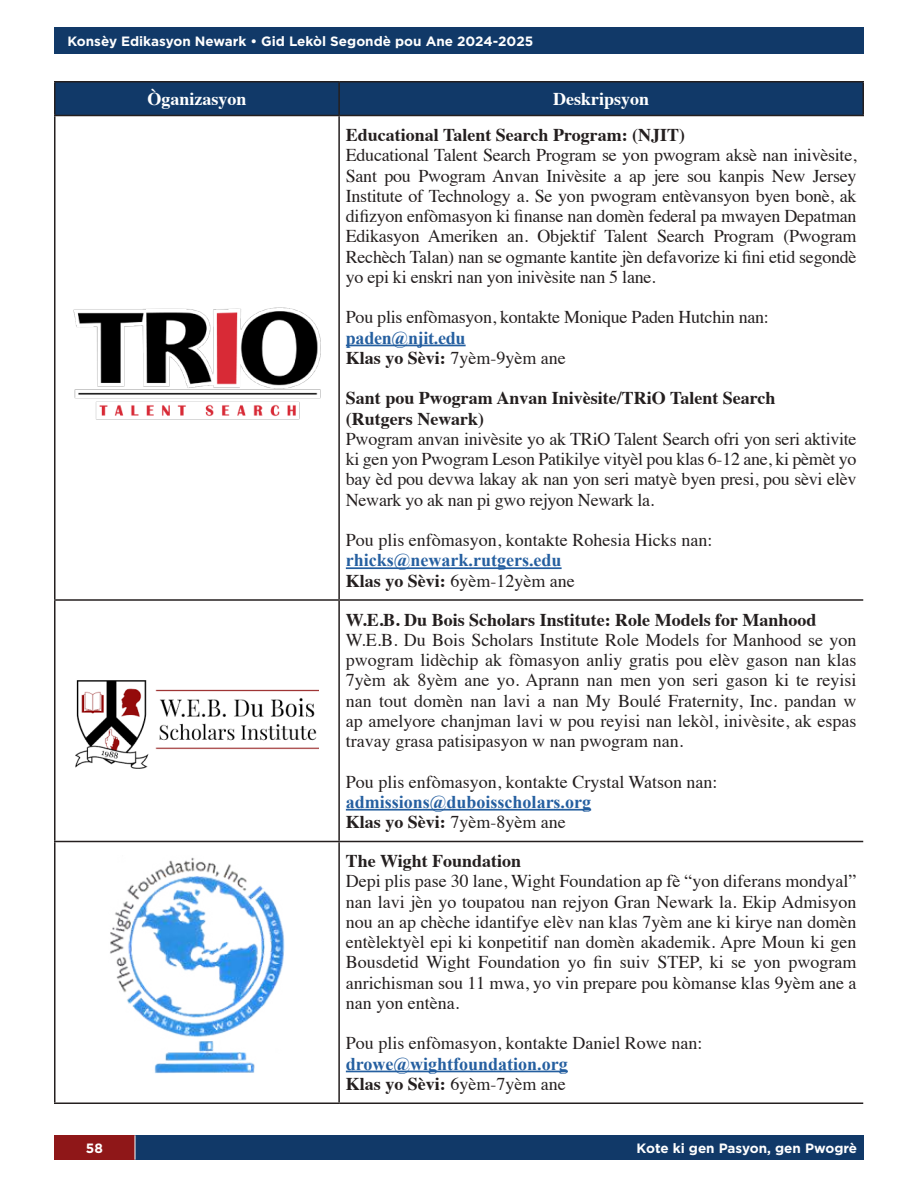
<style>
.page{position:relative;width:918px;height:1188px;background:#fff}
.page>*{position:absolute;margin:0;border:0;box-sizing:border-box;transform-origin:0 0}
.t1{font:18px/20.2px "Times";color:#241f1f;text-align:justify}
.t2{font:700 18px/39px "Times";color:#241f1f}
.t3{font:700 18px "Times New Roman";color:#255fa0}
.t4{font:700 18px "Times";color:#fff}
.t5{font:700 13.5px "Gotham";color:#fff}
.s1{font-weight:700}
.s2{font-weight:400}
</style>
<div class="page">
<div style="left:54px;top:27px;width:810px;height:27px;background:#113968"></div>
<div style="left:54px;top:1135px;width:81px;height:25px;background:#8f1718"></div>
<div style="left:135px;top:1135px;width:729px;height:25px;background:#113968"></div>
<svg style="left:135px;top:1135px;width:1px;height:25px"></svg>
<div style="left:56px;top:82px;width:806px;height:33px;background:#113968"></div>
<hr style="left:54px;top:81px;width:285px;height:1px;background:#241f1f">
<hr style="left:54px;top:82px;width:2px;height:33px;background:#241f1f">
<hr style="left:339px;top:81px;width:525px;height:1px;background:#241f1f">
<hr style="left:338px;top:82px;width:2px;height:33px;background:#241f1f">
<hr style="left:862px;top:82px;width:2px;height:33px;background:#241f1f">
<hr style="left:54px;top:115px;width:285px;height:1px;background:#241f1f">
<hr style="left:54px;top:116px;width:2px;height:483px;background:#241f1f">
<hr style="left:339px;top:115px;width:525px;height:1px;background:#241f1f">
<hr style="left:338px;top:116px;width:2px;height:483px;background:#241f1f">
<hr style="left:54px;top:599px;width:285px;height:2px;background:#241f1f">
<hr style="left:54px;top:601px;width:2px;height:240px;background:#241f1f">
<hr style="left:339px;top:599px;width:524px;height:2px;background:#241f1f">
<hr style="left:338px;top:601px;width:2px;height:240px;background:#241f1f">
<hr style="left:54px;top:841px;width:285px;height:1px;background:#241f1f">
<hr style="left:54px;top:842px;width:2px;height:260px;background:#241f1f">
<hr style="left:339px;top:841px;width:524px;height:1px;background:#241f1f">
<hr style="left:338px;top:842px;width:2px;height:260px;background:#241f1f">
<hr style="left:54px;top:1102px;width:285px;height:2px;background:#241f1f">
<hr style="left:339px;top:1102px;width:524px;height:2px;background:#241f1f">
<img style="left:73px;top:307px;width:248px;height:113px">
<hr style="left:346px;top:345px;width:120px;height:1px;background:#255fa0">
<hr style="left:346px;top:567px;width:216px;height:2px;background:#255fa0">
<img style="left:75px;top:681px;width:244px;height:88px">
<hr style="left:346px;top:809px;width:245px;height:2px;background:#255fa0">
<img style="left:110px;top:857px;width:175px;height:216px">
<hr style="left:346px;top:1071px;width:222px;height:1px;background:#255fa0">
<p class="t5" style="left:68px;top:32px;width:467px">Konsèy Edikasyon Newark • Gid Lekòl Segondè pou Ane 2024-2025</p>
<p class="t4" style="left:147px;top:82px;width:101px">Òganizasyon</p>
<p class="t4" style="left:553px;top:82px;width:98px">Deskripsyon</p>
<p class="t2" style="left:346px;top:114px;width:341px">Educational Talent Search Program: (NJIT)</p>
<p class="t1" style="left:346px;top:144px;width:512px">Educational Talent Search Program se yon pwogram aksè nan inivèsite, Sant pou Pwogram Anvan Inivèsite a ap jere sou kanpis New Jersey Institute of Technology a. Se yon pwogram entèvansyon byen bonè, ak difizyon enfòmasyon ki finanse nan domèn federal pa mwayen Depatman Edikasyon Ameriken an. Objektif Talent Search Program (Pwogram Rechèch Talan) nan se ogmante kantite jèn defavorize ki fini etid segondè yo epi ki enskri nan yon inivèsite nan 5 lane.</p>
<p class="t1" style="left:346px;top:306px;width:425px">Pou plis enfòmasyon, kontakte Monique Paden Hutchin nan:</p>
<p class="t3" style="left:346px;top:325px;width:121px">paden@njit.edu</p>
<p class="t1" style="left:346px;top:346px;width:221px"><span class="s1">Klas yo Sèvi:</span> 7yèm-9yèm ane</p>
<p class="t2" style="left:346px;top:386px;width:431px;line-height:20.2px">Sant pou Pwogram Anvan Inivèsite/TRiO Talent Search (Rutgers Newark)</p>
<p class="t1" style="left:346px;top:427px;width:512px">Pwogram anvan inivèsite yo ak TRiO Talent Search ofri yon seri aktivite ki gen yon Pwogram Leson Patikilye vityèl pou klas 6-12 ane, ki pèmèt yo bay èd pou devwa lakay ak nan yon seri matyè byen presi, pou sèvi elèv Newark yo ak nan pi gwo rejyon Newark la.</p>
<p class="t1" style="left:346px;top:528px;width:368px">Pou plis enfòmasyon, kontakte Rohesia Hicks nan:</p>
<p class="t3" style="left:346px;top:548px;width:217px">rhicks@newark.rutgers.edu</p>
<p class="t2" style="left:346px;top:559px;width:472px">Klas yo Sèvi: <span class="s2">6yèm-12yèm ane<br></span>W.E.B. Du Bois Scholars Institute: Role Models for Manhood</p>
<p class="t1" style="left:346px;top:628px;width:512px">W.E.B. Du Bois Scholars Institute Role Models for Manhood se yon pwogram lidèchip ak fòmasyon anliy gratis pou elèv gason nan klas 7yèm ak 8yèm ane yo. Aprann nan men yon seri gason ki te reyisi nan tout domèn nan lavi a nan My Boulé Fraternity, Inc. pandan w ap amelyore chanjman lavi w pou reyisi nan lekòl, inivèsite, ak espas travay grasa patisipasyon w nan pwogram nan.</p>
<p class="t1" style="left:346px;top:770px;width:373px">Pou plis enfòmasyon, kontakte Crystal Watson nan:</p>
<p class="t3" style="left:346px;top:789px;width:247px">admissions@duboisscholars.org</p>
<p class="t2" style="left:346px;top:801px;width:221px">Klas yo Sèvi: <span class="s2">7yèm-8yèm ane<br></span>The Wight Foundation</p>
<p class="t1" style="left:346px;top:870px;width:512px">Depi plis pase 30 lane, Wight Foundation ap fè “yon diferans mondyal” nan lavi jèn yo toupatou nan rejyon Gran Newark la. Ekip Admisyon nou an ap chèche idantifye elèv nan klas 7yèm ane ki kirye nan domèn entèlektyèl epi ki konpetitif nan domèn akademik. Apre Moun ki gen Bousdetid Wight Foundation yo fin suiv STEP, ki se yon pwogram anrichisman sou 11 mwa, yo vin prepare pou kòmanse klas 9yèm ane a nan yon entèna.</p>
<p class="t1" style="left:346px;top:1032px;width:358px">Pou plis enfòmasyon, kontakte Daniel Rowe nan:</p>
<p class="t3" style="left:346px;top:1051px;width:223px">drowe@wightfoundation.org</p>
<p class="t1" style="left:346px;top:1072px;width:221px"><span class="s1">Klas yo Sèvi:</span> 6yèm-7yèm ane</p>
<p class="t5" style="left:86px;top:1139px;width:19px">58</p>
<p class="t5" style="left:637px;top:1139px;width:222px">Kote ki gen Pasyon, gen Pwogrè</p>
</div>
